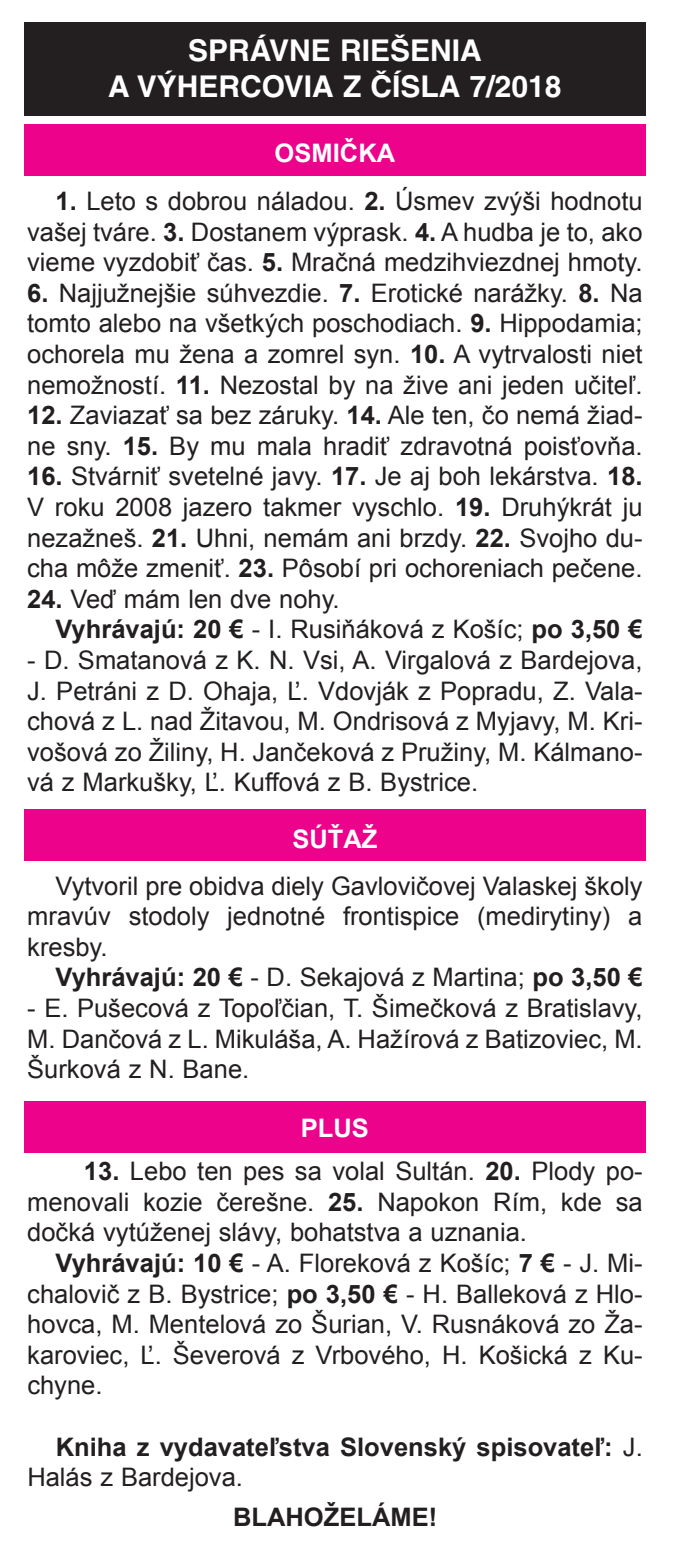
<style>
.page{position:relative;width:697px;height:1566px;background:#fff}
.page>*{position:absolute;margin:0;border:0;box-sizing:border-box;transform-origin:0 0}
.t1{font:700 30px/36px "Helvetica";color:#fff;text-align:center}
.t2{font:25.5px/30.6px "Arial";color:#231f20;text-align:justify}
.t3{font:700 25.5px/30.6px "Arial";color:#231f20}
.t4{font:700 25.5px "Arial";color:#fff}
.s1{font-weight:700}
.s2{font-weight:400}
</style>
<div class="page">
<div style="left:24px;top:810px;width:621px;height:51px;background:#ed028c"></div>
<div style="left:24px;top:1102px;width:621px;height:51px;background:#ed028c"></div>
<div style="left:24px;top:124px;width:621px;height:51px;background:#ed028c"></div>
<div style="left:24px;top:22px;width:621px;height:93px;background:#231f20"></div>
<p class="t1" style="left:108px;top:36px;width:454px">SPRÁVNE RIEŠENIA<br>A VÝHERCOVIA Z ČÍSLA 7/2018</p>
<p class="t4" style="left:274px;top:139px;width:122px">osmIČKa</p>
<p class="t2" style="left:27px;top:186px;width:616px;text-indent:28px"><span class="s1">1.</span> leto s dobrou náladou. <span class="s1">2.</span> Úsmev zvýši hodnotu vašej tváre. <span class="s1">3.</span> dostanem výprask. <span class="s1">4.</span> a hudba je to, ako vieme vyzdobiť čas. <span class="s1">5.</span> mračná medzihviezdnej hmoty.</p>
<p class="t2" style="left:27px;top:278px;width:616px"><span class="s1">6.</span> najjužnejšie súhvezdie. <span class="s1">7.</span> erotické narážky. <span class="s1">8.</span> na tomto alebo na všetkých poschodiach. <span class="s1">9.</span> hippodamia; ochorela mu žena a zomrel syn. <span class="s1">10.</span> a vytrvalosti niet nemožností. <span class="s1">11.</span> nezostal by na žive ani jeden učiteľ.</p>
<p class="t2" style="left:27px;top:400px;width:616px"><span class="s1">12.</span> Zaviazať sa bez záruky. <span class="s1">14.</span> ale ten, čo nemá žiad&shy;ne sny. <span class="s1">15.</span> By mu mala hradiť zdravotná poisťovňa.</p>
<p class="t2" style="left:27px;top:461px;width:616px"><span class="s1">16.</span> stvárniť svetelné javy. <span class="s1">17.</span> je aj boh lekárstva. <span class="s1">18. </span>v roku 2008 jazero takmer vyschlo. <span class="s1">19.</span> druhýkrát ju nezažneš. <span class="s1">21.</span> uhni, nemám ani brzdy. <span class="s1">22.</span> svojho du&shy;cha môže zmeniť. <span class="s1">23.</span> Pôsobí pri ochoreniach pečene.</p>
<p class="t2" style="left:56px;top:584px;width:588px;text-indent:-28px"><span class="s1">24.</span> veď mám len dve nohy.<br><span class="s1">vyhrávajú: 20 €</span> - I. Rusiňáková z Košíc; <span class="s1">po 3,50 €</span></p>
<p class="t2" style="left:27px;top:645px;width:616px">- d. smatanová z K. n. vsi, a. virgalová z Bardejova, j. Petráni z d. Ohaja, ľ. vdovják z Popradu, Z. vala&shy;chová z l. nad Žitavou, m. Ondrisová z myjavy, m. Kri&shy;vošová zo Žiliny, h. jančeková z Pružiny, m. Kálmano&shy;vá z markušky, ľ. Kuffová z B. Bystrice.</p>
<p class="t4" style="left:292px;top:825px;width:86px">súŤaŽ</p>
<p class="t2" style="left:27px;top:870px;width:616px;text-indent:28px">vytvoril pre obidva diely gavlovičovej valaskej školy mravúv stodoly jednotné frontispice (medirytiny) a kresby.</p>
<p class="t3" style="left:56px;top:962px;width:588px">vyhrávajú: 20 € <span class="s2">- d. sekajová z martina;</span> po 3,50 €</p>
<p class="t2" style="left:27px;top:993px;width:616px">- e. Pušecová z Topoľčian, T. šimečková z Bratislavy, m. dančová z l. mikuláša, a. hažírová z Batizoviec, m. šurková z n. Bane.</p>
<p class="t4" style="left:301px;top:1114px;width:70px">plUs</p>
<p class="t2" style="left:27px;top:1156px;width:616px;text-indent:57px"><span class="s1">13.</span> lebo ten pes sa volal sultán. <span class="s1">20.</span> Plody po&shy;menovali kozie čerešne. <span class="s1">25.</span> napokon Rím, kde sa dočká vytúženej slávy, bohatstva a uznania.</p>
<p class="t2" style="left:27px;top:1248px;width:616px;text-indent:28px"><span class="s1">vyhrávajú: 10 €</span> - a. Floreková z Košíc; <span class="s1">7 €</span> - j. mi&shy;chalovič z B. Bystrice; <span class="s1">po 3,50 €</span> - h. Balleková z hlo&shy;hovca, m. mentelová zo šurian, v. Rusnáková zo Ža&shy;karoviec, ľ. ševerová z vrbového, h. Košická z Ku&shy;chyne.</p>
<p class="t3" style="left:27px;top:1431px;width:616px;text-indent:28px">Kniha z vydavateľstva slovenský spisovateľ: <span class="s2">j. halás z Bardejova.</span></p>
<p class="t3" style="left:233px;top:1502px;width:205px">blahoŽElÁmE!</p>
</div>
